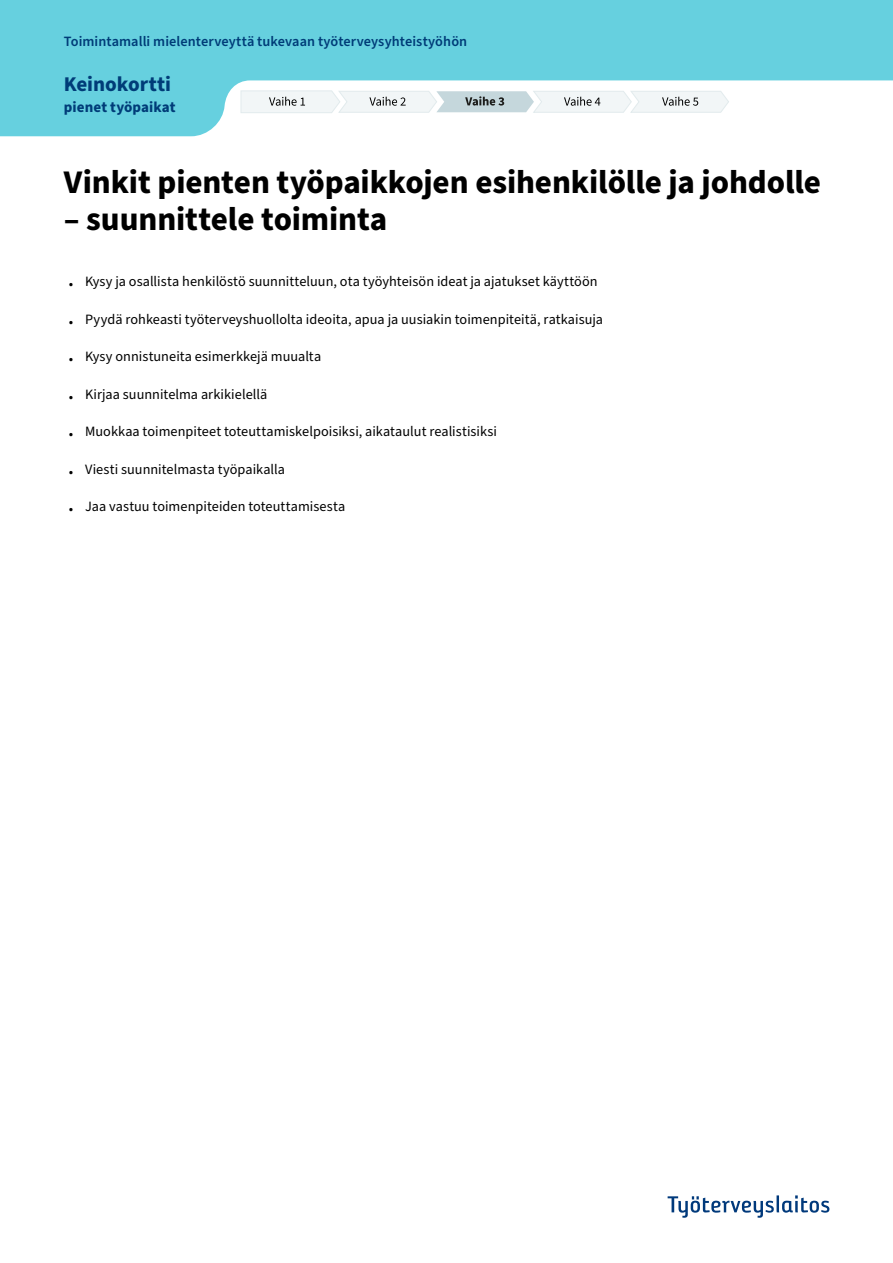
<style>
.page{position:relative;width:893px;height:1263px;background:#fff}
.page>*{position:absolute;margin:0;border:0;box-sizing:border-box;transform-origin:0 0}
.t1{font:700 33px "Source Sans Pro";letter-spacing:-.005em;color:#000}
.t2{font:700 21px "Source Sans Pro";color:#003c78}
.t3{font:700 15px "Source Sans Pro";letter-spacing:.005em;color:#003c78}
.Listaus{font:14.25px "Source Sans Pro";letter-spacing:.005em;color:#000}
.t4{font:600 14.25px "Source Sans Pro";letter-spacing:.005em;color:#003c78}
.s1{font-weight:600;font-size:21px}
</style>
<div class="page">
<svg style="left:668px;top:1195px;width:161px;height:23px"></svg>
<svg style="left:0;top:0;width:893px;height:136px;fill:#66d0df"></svg>
<svg style="left:240px;top:90px;width:490px;height:23px"></svg>
<p class="t4" style="left:64px;top:32px;width:405px">Toimintamalli mielenterveyttä tukevaan työterveysyhteistyöhön</p>
<h2 class="t2" style="left:64px;top:70px;width:109px">Keinokortti</h2>
<p class="t3" style="left:64px;top:97px;width:113px">pienet työpaikat</p>
<h1 class="t1" style="left:64px;top:159px;width:759px">Vinkit pienten työpaikkojen esihenkilölle ja johdolle</h1>
<h1 class="t1" style="left:64px;top:197px;width:325px">– suunnittele toiminta</h1>
<p class="Listaus" style="left:68px;top:272px;width:531px"><span class="s1">.</span> Kysy ja osallista henkilöstö suunnitteluun, ota työyhteisön ideat ja ajatukset käyttöön</p>
<p class="Listaus" style="left:68px;top:310px;width:537px"><span class="s1">.</span> Pyydä rohkeasti työterveyshuollolta ideoita, apua ja uusiakin toimenpiteitä, ratkaisuja</p>
<p class="Listaus" style="left:68px;top:347px;width:255px"><span class="s1">.</span> Kysy onnistuneita esimerkkejä muualta</p>
<p class="Listaus" style="left:68px;top:385px;width:201px"><span class="s1">.</span> Kirjaa suunnitelma arkikielellä</p>
<p class="Listaus" style="left:68px;top:422px;width:431px"><span class="s1">.</span> Muokkaa toimenpiteet toteuttamiskelpoisiksi, aikataulut realistisiksi</p>
<p class="Listaus" style="left:68px;top:460px;width:218px"><span class="s1">.</span> Viesti suunnitelmasta työpaikalla</p>
<p class="Listaus" style="left:68px;top:497px;width:279px"><span class="s1">.</span> Jaa vastuu toimenpiteiden toteuttamisesta</p>
</div>
